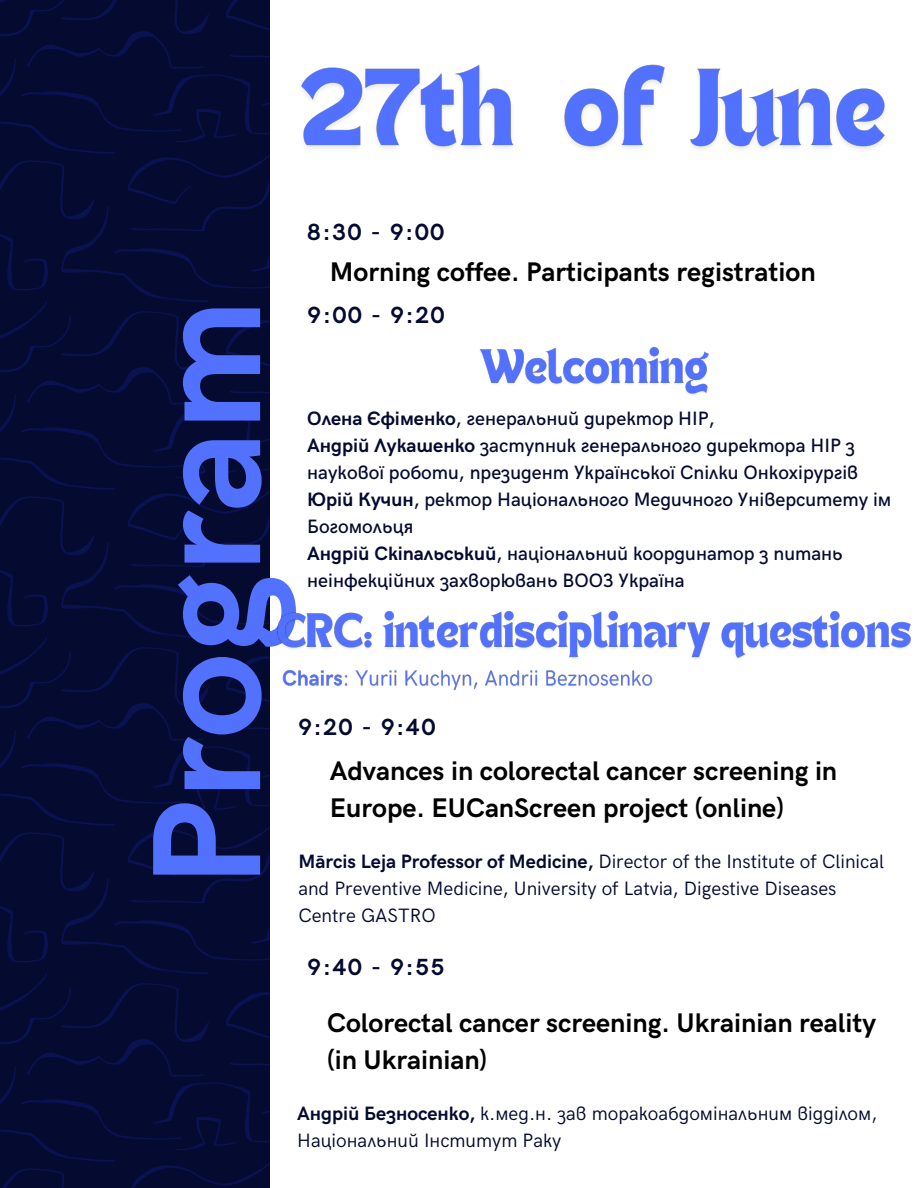
<style>
.page{position:relative;width:918px;height:1188px;background:#fff}
.page>*{position:absolute;margin:0;border:0;box-sizing:border-box;transform-origin:0 0}
.t1{font:700 155.1px "HK Grotesk";color:#5271ff}
.t2{font:700 27px/37.2px "HK Grotesk";color:#000}
.t3{font:700 23.4px "HK Grotesk";letter-spacing:.08em;color:#050a30}
.t4{font:500 19.35px/27px "HK Grotesk";color:#050a30}
.t5{font:19.35px/27px "HK Grotesk";color:#050a30}
.s1{font-weight:700}
</style>
<div class="page">
<svg style="left:0;top:0;width:269px;height:1188px;background:#050a32"></svg>
<img style="left:301px;top:64px;width:584px;height:85px">
<img style="left:277px;top:610px;width:634px;height:49px">
<img style="left:479px;top:346px;width:230px;height:49px">
<img style="left:282px;top:670px;width:371px;height:21px">
<h1 class="t3" style="left:307px;top:219px;width:138px">8:30 - 9:00</h1>
<p class="t2" style="left:330px;top:254px;width:487px">Morning coffee. Participants registration</p>
<p class="t3" style="left:308px;top:301px;width:138px">9:00 - 9:20</p>
<p class="t1" style="left:121px;top:888px;width:590px;rotate:-90deg">Program</p>
<p class="t4" style="left:307px;top:406px;width:586px"><span class="s1">Олена Єфіменко</span>, генеральний директор НІР,<br><span class="s1">Андрій Лукашенко</span> заступник генерального директора НІР з наукової роботи, президент Української Спілки Онкохірургів <span class="s1">Юрій Кучин</span>, ректор Національного Медичного Університету ім Богомольця</p>
<p class="t4" style="left:307px;top:541px;width:537px"><span class="s1">Андрій Скіпальський</span>, національний координатор з питань неінфекційних захворювань ВООЗ Україна</p>
<p class="t3" style="left:298px;top:714px;width:138px">9:20 - 9:40</p>
<p class="t2" style="left:330px;top:754px;width:509px">Advances in colorectal cancer screening in<br>Europe. EUCanScreen project (online)</p>
<h6 class="t5" style="left:298px;top:849px;width:587px"><span class="s1">Mārcis Leja Professor of Medicine,</span> Director of the Institute of Clinical and Preventive Medicine, University of Latvia, Digestive Diseases<br>Centre GASTRO</h6>
<p class="t3" style="left:308px;top:954px;width:138px">9:40 - 9:55</p>
<p class="t2" style="left:327px;top:1005px;width:550px">Colorectal cancer screening. Ukrainian reality (in Ukrainian)</p>
<p class="t5" style="left:297px;top:1101px;width:581px"><span class="s1">Андрій Безносенко,</span> к.мед.н. зав торакоабдомінальним відділом,<br>Національний Інститут Раку</p>
</div>
